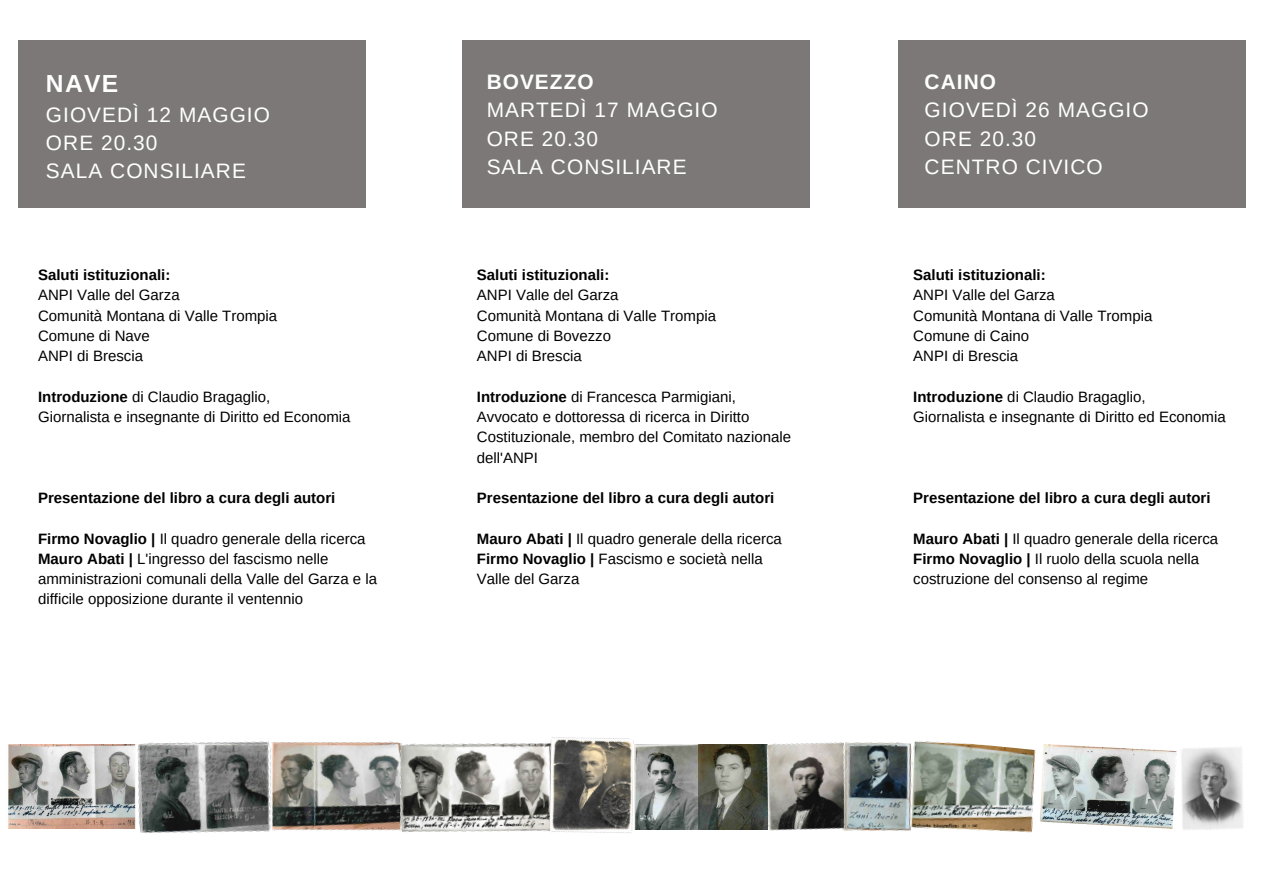
<style>
.page{position:relative;width:1263px;height:894px;background:#fff}
.page>*{position:absolute;margin:0;border:0;box-sizing:border-box;transform-origin:0 0}
.t1{font:700 24.6px "Arimo";color:#fff}
.t2{font:20.85px "Arimo";letter-spacing:.05em;color:#fff}
.t3{font:700 20.85px "Arimo";letter-spacing:.05em;color:#fff}
.t4{font:15px/20.2px "Arimo";color:#000}
.t5{font:700 15px "Arimo";color:#000}
.s1{font-weight:700}
</style>
<div class="page">
<div style="left:18px;top:40px;width:348px;height:168px;background:#7c7878"></div>
<div style="left:462px;top:40px;width:347px;height:168px;background:#7c7878"></div>
<div style="left:898px;top:40px;width:347px;height:168px;background:#7c7878"></div>
<img style="left:8px;top:744px;width:121px;height:84px">
<img style="left:129px;top:741px;width:130px;height:92px">
<img style="left:259px;top:741px;width:133px;height:91px">
<img style="left:392px;top:742px;width:122px;height:90px">
<img style="left:514px;top:737px;width:154px;height:96px">
<img style="left:634px;top:744px;width:118px;height:85px">
<img style="left:752px;top:742px;width:85px;height:89px">
<img style="left:837px;top:742px;width:69px;height:89px">
<img style="left:906px;top:741px;width:130px;height:92px">
<img style="left:1040px;top:744px;width:118px;height:84px">
<img style="left:1158px;top:747px;width:86px;height:83px">
<p class="t1" style="left:46px;top:69px;width:74px">NAVE</p>
<p class="t2" style="left:46px;top:103px;width:225px">GIOVEDÌ 12 MAGGIO</p>
<p class="t2" style="left:46px;top:131px;width:113px">ORE 20.30</p>
<p class="t2" style="left:46px;top:159px;width:201px">SALA CONSILIARE</p>
<p class="t5" style="left:38px;top:266px;width:134px">Saluti istituzionali:</p>
<p class="t4" style="left:38px;top:285px;width:143px">ANPI Valle del Garza</p>
<p class="t4" style="left:38px;top:305px;width:241px">Comunità Montana di Valle Trompia</p>
<p class="t4" style="left:38px;top:325px;width:113px">Comune di Nave</p>
<p class="t4" style="left:38px;top:346px;width:106px">ANPI di Brescia</p>
<p class="t4" style="left:38px;top:386px;width:234px"><span class="s1">Introduzione</span> di Claudio Bragaglio,</p>
<p class="t4" style="left:38px;top:406px;width:314px">Giornalista e insegnante di Diritto ed Economia</p>
<p class="t5" style="left:38px;top:489px;width:299px">Presentazione del libro a cura degli autori</p>
<p class="t4" style="left:38px;top:528px;width:329px"><span class="s1">Firmo Novaglio |</span> Il quadro generale della ricerca</p>
<p class="t4" style="left:38px;top:548px;width:341px"><span class="s1">Mauro Abati |</span> L'ingresso del fascismo nelle amministrazioni comunali della Valle del Garza e la difficile opposizione durante il ventennio</p>
<p class="t3" style="left:487px;top:70px;width:108px">BOVEZZO</p>
<p class="t2" style="left:487px;top:99px;width:232px">MARTEDÌ 17 MAGGIO</p>
<p class="t2" style="left:487px;top:127px;width:113px">ORE 20.30</p>
<p class="t2" style="left:487px;top:155px;width:201px">SALA CONSILIARE</p>
<p class="t5" style="left:477px;top:266px;width:134px">Saluti istituzionali:</p>
<p class="t4" style="left:477px;top:285px;width:143px">ANPI Valle del Garza</p>
<p class="t4" style="left:477px;top:305px;width:241px">Comunità Montana di Valle Trompia</p>
<p class="t4" style="left:477px;top:325px;width:136px">Comune di Bovezzo</p>
<p class="t4" style="left:477px;top:346px;width:106px">ANPI di Brescia</p>
<p class="t4" style="left:477px;top:386px;width:316px"><span class="s1">Introduzione</span> di Francesca Parmigiani, Avvocato e dottoressa di ricerca in Diritto Costituzionale, membro del Comitato nazionale dell'ANPI</p>
<p class="t5" style="left:477px;top:489px;width:299px">Presentazione del libro a cura degli autori</p>
<p class="t4" style="left:477px;top:528px;width:306px"><span class="s1">Mauro Abati |</span> Il quadro generale della ricerca</p>
<p class="t4" style="left:477px;top:548px;width:287px"><span class="s1">Firmo Novaglio |</span> Fascismo e società nella<br>Valle del Garza</p>
<p class="t3" style="left:925px;top:70px;width:73px">CAINO</p>
<p class="t2" style="left:925px;top:99px;width:225px">GIOVEDÌ 26 MAGGIO</p>
<p class="t2" style="left:925px;top:127px;width:113px">ORE 20.30</p>
<p class="t2" style="left:925px;top:155px;width:180px">CENTRO CIVICO</p>
<p class="t5" style="left:913px;top:266px;width:134px">Saluti istituzionali:</p>
<p class="t4" style="left:913px;top:285px;width:143px">ANPI Valle del Garza</p>
<p class="t4" style="left:913px;top:305px;width:241px">Comunità Montana di Valle Trompia</p>
<p class="t4" style="left:913px;top:325px;width:117px">Comune di Caino</p>
<p class="t4" style="left:913px;top:346px;width:106px">ANPI di Brescia</p>
<p class="t4" style="left:913px;top:386px;width:234px"><span class="s1">Introduzione</span> di Claudio Bragaglio,</p>
<p class="t4" style="left:913px;top:406px;width:314px">Giornalista e insegnante di Diritto ed Economia</p>
<p class="t5" style="left:913px;top:489px;width:299px">Presentazione del libro a cura degli autori</p>
<p class="t4" style="left:913px;top:528px;width:306px"><span class="s1">Mauro Abati |</span> Il quadro generale della ricerca</p>
<p class="t4" style="left:913px;top:548px;width:287px"><span class="s1">Firmo Novaglio |</span> Il ruolo della scuola nella costruzione del consenso al regime</p>
</div>
